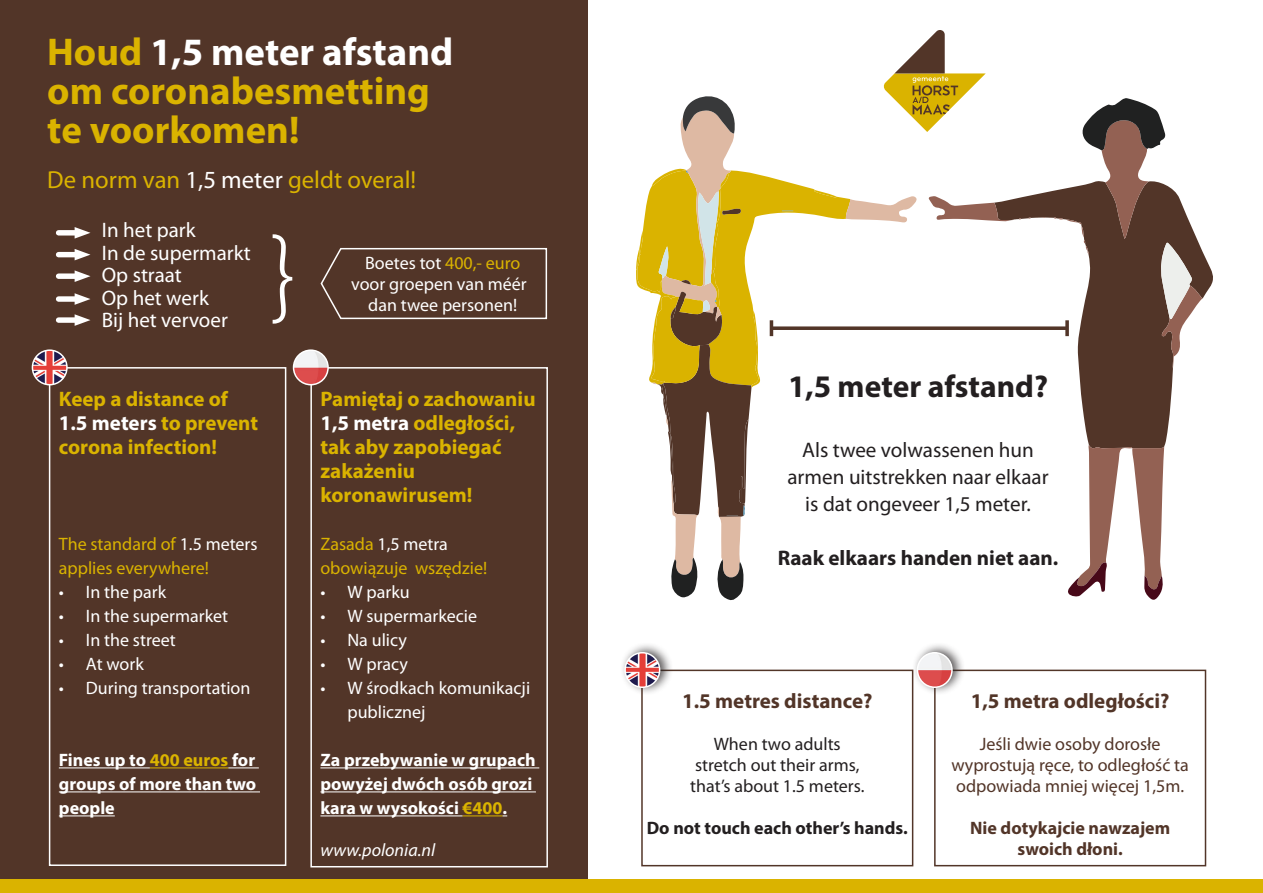
<style>
.page{position:relative;width:1263px;height:893px;background:#fff}
.page>*{position:absolute;margin:0;border:0;box-sizing:border-box;transform-origin:0 0}
.t1{font:112.5px "Myriad Variable Concept";color:#fff}
.t2{font:700 38.85px "Myriad Pro";color:#dab300}
.t3{font:700 38.85px "Myriad Pro";color:#fff}
.t4{font:700 31.5px "Myriad Pro";color:#231f20}
.t5{font:24.75px "Myriad Pro";color:#dab300}
.t6{font:21.15px "Myriad Pro";color:#231f20}
.t7{font:700 21.15px "Myriad Pro";color:#231f20}
.t8{font:700 21px "Myriad Pro";color:#dab300}
.t9{font:21px "Myriad Pro";color:#fff}
.t10{font:700 21px "Myriad Pro";color:#523528}
.t11{font:700 21px "Myriad Pro";letter-spacing:-.005em;color:#fff}
.t12{font:18px/24px "Myriad Pro";color:#fff}
.t13{font:700 18px/24px "Myriad Pro";color:#fff;text-align:justify}
.t14{font:18px/21px "Myriad Pro";color:#523528}
.t15{font:18px/24px "Myriad Pro";color:#dab300}
.t16{font:18px "Myriad Pro";color:#231f20}
.t17{font:700 18px/21px "Myriad Pro";color:#523528;text-align:center}
.t18{font:700 18px "Myriad Pro";color:#231f20}
.t19{font:italic 18px "Myriad Pro";color:#fff}
.s1{color:#dab300}
.s2{color:#fff}
</style>
<div class="page">
<svg style="left:1021px;top:196px;width:192px;height:253px"></svg>
<svg style="left:1067px;top:445px;width:97px;height:155px"></svg>
<svg style="left:1028px;top:98px;width:175px;height:271px"></svg>
<div style="left:0;top:0;width:588px;height:893px;background:#523528"></div>
<svg style="left:636px;top:30px;width:385px;height:571px"></svg>
<svg style="left:773px;top:326px;width:292px;height:4px"></svg>
<hr style="left:770px;top:320px;width:3px;height:16px;background:#523528">
<svg style="left:1065px;top:320px;width:4px;height:16px"></svg>
<div style="left:0;top:879px;width:1263px;height:14px;background:#dab300"></div>
<div style="left:59px;top:230px;width:21px;height:6px;background:#fff"></div>
<svg style="left:75px;top:227px;width:15px;height:12px"></svg>
<div style="left:59px;top:252px;width:21px;height:5px;background:#fff"></div>
<svg style="left:75px;top:249px;width:15px;height:11px"></svg>
<div style="left:59px;top:273px;width:21px;height:6px;background:#fff"></div>
<svg style="left:75px;top:270px;width:15px;height:12px"></svg>
<div style="left:59px;top:296px;width:21px;height:6px;background:#fff"></div>
<svg style="left:75px;top:293px;width:15px;height:12px"></svg>
<div style="left:59px;top:317px;width:21px;height:6px;background:#fff"></div>
<svg style="left:75px;top:314px;width:15px;height:12px"></svg>
<hr style="left:59px;top:767px;width:91px;height:1px;background:#fff">
<hr style="left:150px;top:767px;width:78px;height:1px;background:#dab300">
<hr style="left:228px;top:767px;width:31px;height:1px;background:#fff">
<hr style="left:59px;top:791px;width:201px;height:1px;background:#fff">
<hr style="left:59px;top:815px;width:56px;height:1px;background:#fff">
<div style="left:49px;top:367px;width:237px;height:499px;border:2px solid #fff"></div>
<div style="left:641px;top:670px;width:272px;height:196px;border:2px solid #523528"></div>
<hr style="left:320px;top:767px;width:219px;height:1px;background:#fff">
<hr style="left:320px;top:791px;width:216px;height:1px;background:#fff">
<hr style="left:320px;top:815px;width:143px;height:1px;background:#fff">
<hr style="left:463px;top:815px;width:40px;height:1px;background:#dab300">
<div style="left:310px;top:367px;width:238px;height:500px;border:2px solid #fff"></div>
<div style="left:934px;top:670px;width:272px;height:196px;border:2px solid #523528"></div>
<img style="left:294px;top:350px;width:34px;height:35px;border-radius:17px">
<div style="left:293px;top:349px;width:36px;height:36px;border:2px solid #fff;border-radius:50%"></div>
<div style="left:912px;top:641px;width:54px;height:54px;background:#231f20;opacity:.75"></div>
<img style="left:917px;top:653px;width:35px;height:34px;border-radius:17px">
<div style="left:917px;top:652px;width:36px;height:36px;border:2px solid #fff;border-radius:50%"></div>
<img style="left:32px;top:350px;width:35px;height:35px;border-radius:17px">
<div style="left:32px;top:349px;width:36px;height:36px;border:2px solid #fff;border-radius:50%"></div>
<div style="left:619px;top:641px;width:54px;height:54px;background:#231f20;opacity:.75"></div>
<img style="left:625px;top:653px;width:35px;height:34px;border-radius:17px">
<div style="left:624px;top:652px;width:36px;height:36px;border:2px solid #fff;border-radius:50%"></div>
<svg style="left:320px;top:247px;width:228px;height:73px"></svg>
<p class="t3" style="left:47px;top:27px;width:407px"><span class="s1">Houd</span> 1,5 meter afstand</p>
<p class="t2" style="left:47px;top:66px;width:384px">om coronabesmetting</p>
<p class="t2" style="left:47px;top:105px;width:254px">te voorkomen!</p>
<p class="t5" style="left:47px;top:164px;width:370px">De norm van <span class="s2">1,5 meter</span> geldt overal!</p>
<p class="t9" style="left:102px;top:217px;width:95px">In het park</p>
<p class="t9" style="left:102px;top:240px;width:150px">In de supermarkt</p>
<p class="t9" style="left:102px;top:262px;width:82px">Op straat</p>
<p class="t9" style="left:102px;top:285px;width:109px">Op het werk</p>
<p class="t9" style="left:102px;top:307px;width:128px">Bij het vervoer</p>
<p class="t1" style="left:269px;top:207px;width:30px">}</p>
<p class="t12" style="left:365px;top:251px;width:157px">Boetes tot <span class="s1">400,- euro</span></p>
<p class="t12" style="left:351px;top:272px;width:177px">voor groepen van méér</p>
<p class="t12" style="left:368px;top:293px;width:150px">dan twee personen!</p>
<p class="t8" style="left:59px;top:385px;width:171px">Keep a distance of</p>
<p class="t11" style="left:59px;top:409px;width:201px">1.5 meters <span class="s1">to prevent</span></p>
<p class="t8" style="left:59px;top:433px;width:160px">corona infection!</p>
<p class="t15" style="left:59px;top:532px;width:200px">The standard of <span class="s2">1.5 meters </span>applies everywhere!</p>
<p class="t12" style="left:59px;top:580px;width:109px">• In the park</p>
<p class="t12" style="left:59px;top:604px;width:171px">• In the supermarket</p>
<p class="t12" style="left:59px;top:628px;width:118px">• In the street</p>
<p class="t12" style="left:59px;top:652px;width:86px">• At work</p>
<p class="t12" style="left:59px;top:676px;width:193px">• During transportation</p>
<p class="t13" style="left:59px;top:747px;width:199px">Fines up to <span class="s1">400 euros</span> for groups of more than two people</p>
<p class="t8" style="left:320px;top:385px;width:217px">Pamiętaj o zachowaniu</p>
<p class="t8" style="left:320px;top:409px;width:196px"><span class="s2">1,5 metra</span> odległości,</p>
<p class="t8" style="left:320px;top:433px;width:183px">tak aby zapobiegać</p>
<p class="t8" style="left:320px;top:457px;width:96px">zakażeniu</p>
<p class="t8" style="left:320px;top:481px;width:154px">koronawirusem!</p>
<p class="t12" style="left:320px;top:532px;width:129px"><span class="s1">Zasada</span> 1,5 metra</p>
<p class="t15" style="left:320px;top:556px;width:168px">obowiązuje wszędzie!</p>
<p class="t12" style="left:320px;top:580px;width:91px">• W parku</p>
<p class="t12" style="left:320px;top:604px;width:158px">• W supermarkecie</p>
<p class="t12" style="left:320px;top:628px;width:88px">• Na ulicy</p>
<p class="t12" style="left:320px;top:652px;width:89px">• W pracy</p>
<p class="t12" style="left:347px;top:676px;width:184px;text-indent:-27px">• W środkach komunikacji publicznej</p>
<p class="t13" style="left:320px;top:747px;width:217px;text-align:left">Za przebywanie w grupach powyżej dwóch osób grozi kara w wysokości <span class="s1">€400</span>.</p>
<p class="t19" style="left:320px;top:839px;width:116px">www.polonia.nl</p>
<p class="t4" style="left:788px;top:366px;width:261px">1,5 meter afstand?</p>
<p class="t6" style="left:802px;top:437px;width:233px">Als twee volwassenen hun</p>
<p class="t6" style="left:787px;top:464px;width:263px">armen uitstrekken naar elkaar</p>
<p class="t6" style="left:805px;top:491px;width:227px">is dat ongeveer 1,5 meter.</p>
<p class="t7" style="left:778px;top:544px;width:282px">Raak elkaars handen niet aan.</p>
<p class="t10" style="left:682px;top:687px;width:192px">1.5 metres distance?</p>
<p class="t16" style="left:714px;top:733px;width:128px">When two adults</p>
<p class="t16" style="left:695px;top:754px;width:166px">stretch out their arms,</p>
<p class="t16" style="left:690px;top:775px;width:176px">that’s about 1.5 meters.</p>
<p class="t18" style="left:647px;top:816px;width:263px">Do not touch each other’s hands.</p>
<p class="t10" style="left:971px;top:687px;width:200px">1,5 metra odległości?</p>
<p class="t14" style="left:980px;top:733px;width:182px">Jeśli dwie osoby dorosłe</p>
<p class="t14" style="left:951px;top:754px;width:239px">wyprostują ręce, to odległość ta odpowiada mniej więcej 1,5m.</p>
<p class="t17" style="left:970px;top:817px;width:202px">Nie dotykajcie nawzajem swoich dłoni.</p>
</div>
